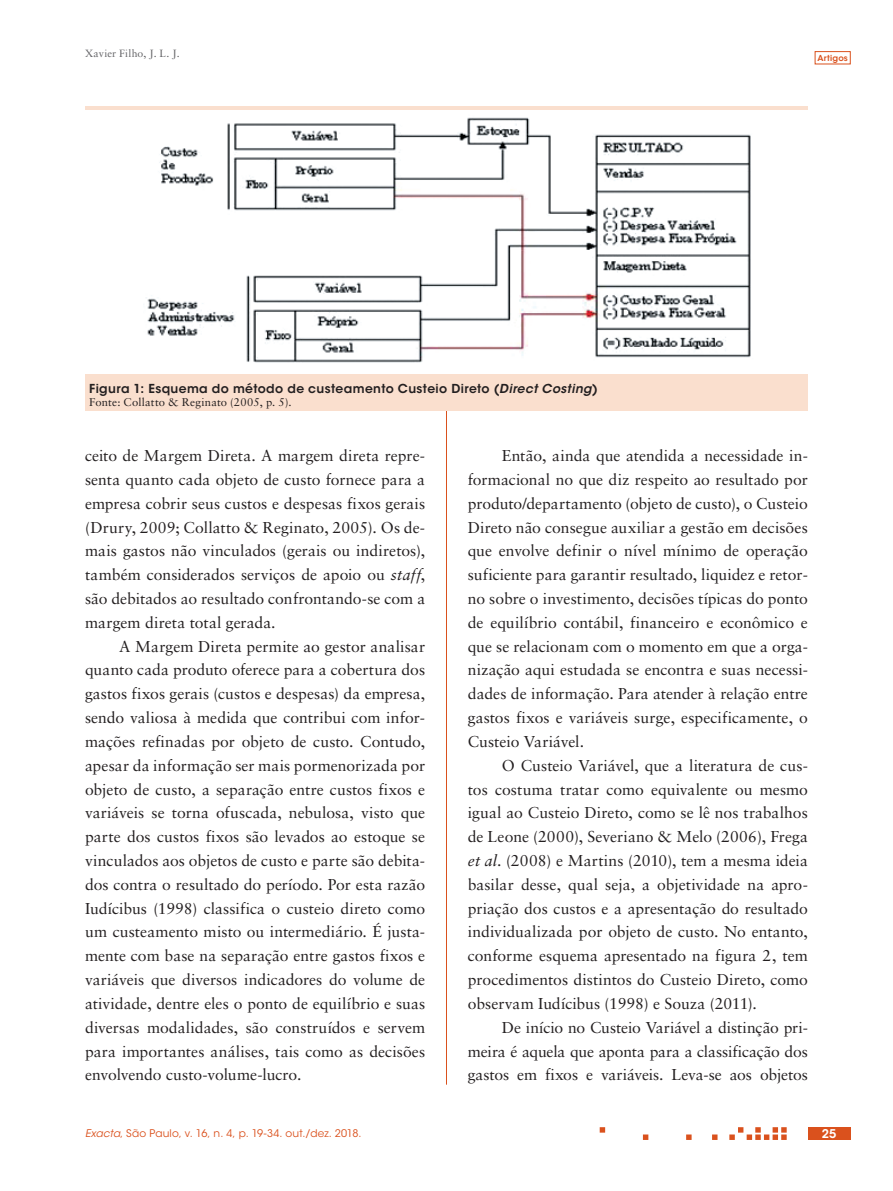
<style>
.page{position:relative;width:893px;height:1191px;background:#fff}
.page>*{position:absolute;margin:0;border:0;box-sizing:border-box;transform-origin:0 0}
.ex_Normal{font:15.75px/23.9px "Sabon LT Std";color:#231f20;text-align:justify}
.ex_Tabela_-_titulo{font:600 12.3px "ITC Avant Garde Std";letter-spacing:.03em;color:#231f20}
.t1{font:600 12px "ITC Avant Garde Std";color:#fff}
.ex_Tabela_-_nota{font:11.25px "Sabon LT Std";letter-spacing:.015em;color:#231f20}
.t2{font:10.5px "ITC Avant Garde Std";letter-spacing:.02em;color:#da511d}
.t3{font:10.5px "Sabon LT Std";letter-spacing:.015em;color:#636366}
.t4{font:600 8.25px "ITC Avant Garde Std";letter-spacing:.025em;color:#da511d}
.s1{font-style:italic}
</style>
<div class="page">
<hr style="left:446px;top:106px;width:1px;height:978px;background:#da511d">
<svg style="left:600px;top:1127px;width:187px;height:13px"></svg>
<div style="left:815px;top:51px;width:35px;height:13px;border:1px solid #da511d"></div>
<div style="left:808px;top:1127px;width:42px;height:13px;background:#da511d"></div>
<div style="left:85px;top:106px;width:723px;height:305px;background:#fadfce"></div>
<div style="left:85px;top:111px;width:723px;height:263px;background:#fff"></div>
<img style="left:146px;top:117px;width:605px;height:246px">
<p class="t3" style="left:85px;top:47px;width:96px">Xavier Filho, J. L. J.</p>
<p class="t4" style="left:817px;top:53px;width:32px">Artigos</p>
<p class="ex_Tabela_-_titulo" style="left:89px;top:381px;width:510px">Figura 1: Esquema do método de custeamento Custeio Direto (<span class="s1">Direct Costing</span>)</p>
<p class="ex_Tabela_-_nota" style="left:89px;top:396px;width:204px">Fonte: Collatto &amp; Reginato (2005, p. 5).</p>
<p class="ex_Normal" style="left:85px;top:443px;width:342px">ceito de Margem Direta. A margem direta repre&shy;senta quanto cada objeto de custo fornece para a empresa cobrir seus custos e despesas fixos gerais (Drury, 2009; Collatto &amp; Reginato, 2005). Os de&shy;mais gastos não vinculados (gerais ou indiretos), também considerados serviços de apoio ou <span class="s1">staff</span>, são debitados ao resultado confrontando-se com a margem direta total gerada.</p>
<p class="ex_Normal" style="left:85px;top:634px;width:342px;text-indent:34px">A Margem Direta permite ao gestor analisar quanto cada produto oferece para a cobertura dos gastos fixos gerais (custos e despesas) da empresa, sendo valiosa à medida que contribui com infor&shy;mações refinadas por objeto de custo. Contudo, apesar da informação ser mais pormenorizada por objeto de custo, a separação entre custos fixos e variáveis se torna ofuscada, nebulosa, visto que parte dos custos fixos são levados ao estoque se vinculados aos objetos de custo e parte são debita&shy;dos contra o resultado do período. Por esta razão Iudícibus (1998) classifica o custeio direto como um custeamento misto ou intermediário. É justa&shy;mente com base na separação entre gastos fixos e variáveis que diversos indicadores do volume de atividade, dentre eles o ponto de equilíbrio e suas diversas modalidades, são construídos e servem para importantes análises, tais como as decisões envolvendo custo-volume-lucro.</p>
<p class="ex_Normal" style="left:468px;top:443px;width:342px;text-indent:34px">Então, ainda que atendida a necessidade in&shy;formacional no que diz respeito ao resultado por produto/departamento (objeto de custo), o Custeio Direto não consegue auxiliar a gestão em decisões que envolve definir o nível mínimo de operação suficiente para garantir resultado, liquidez e retor&shy;no sobre o investimento, decisões típicas do ponto de equilíbrio contábil, financeiro e econômico e que se relacionam com o momento em que a orga&shy;nização aqui estudada se encontra e suas necessi&shy;dades de informação. Para atender à relação entre gastos fixos e variáveis surge, especificamente, o Custeio Variável.</p>
<p class="ex_Normal" style="left:468px;top:753px;width:342px;text-indent:34px">O Custeio Variável, que a literatura de cus&shy;tos costuma tratar como equivalente ou mesmo igual ao Custeio Direto, como se lê nos trabalhos de Leone (2000), Severiano &amp; Melo (2006), Frega <span class="s1">et al</span>. (2008) e Martins (2010), tem a mesma ideia basilar desse, qual seja, a objetividade na apro&shy;priação dos custos e a apresentação do resultado individualizada por objeto de custo. No entanto, conforme esquema apresentado na figura 2, tem procedimentos distintos do Custeio Direto, como observam Iudícibus (1998) e Souza (2011).</p>
<p class="ex_Normal" style="left:468px;top:1015px;width:342px;text-indent:34px">De início no Custeio Variável a distinção pri&shy;meira é aquela que aponta para a classificação dos gastos em fixos e variáveis. Leva-se aos objetos</p>
<p class="t2" style="left:85px;top:1127px;width:278px"><span class="s1">Exacta</span>, São Paulo, v. 16, n. 4, p. 19-34. out./dez. 2018.</p>
<p class="t1" style="left:822px;top:1126px;width:16px">25</p>
</div>
